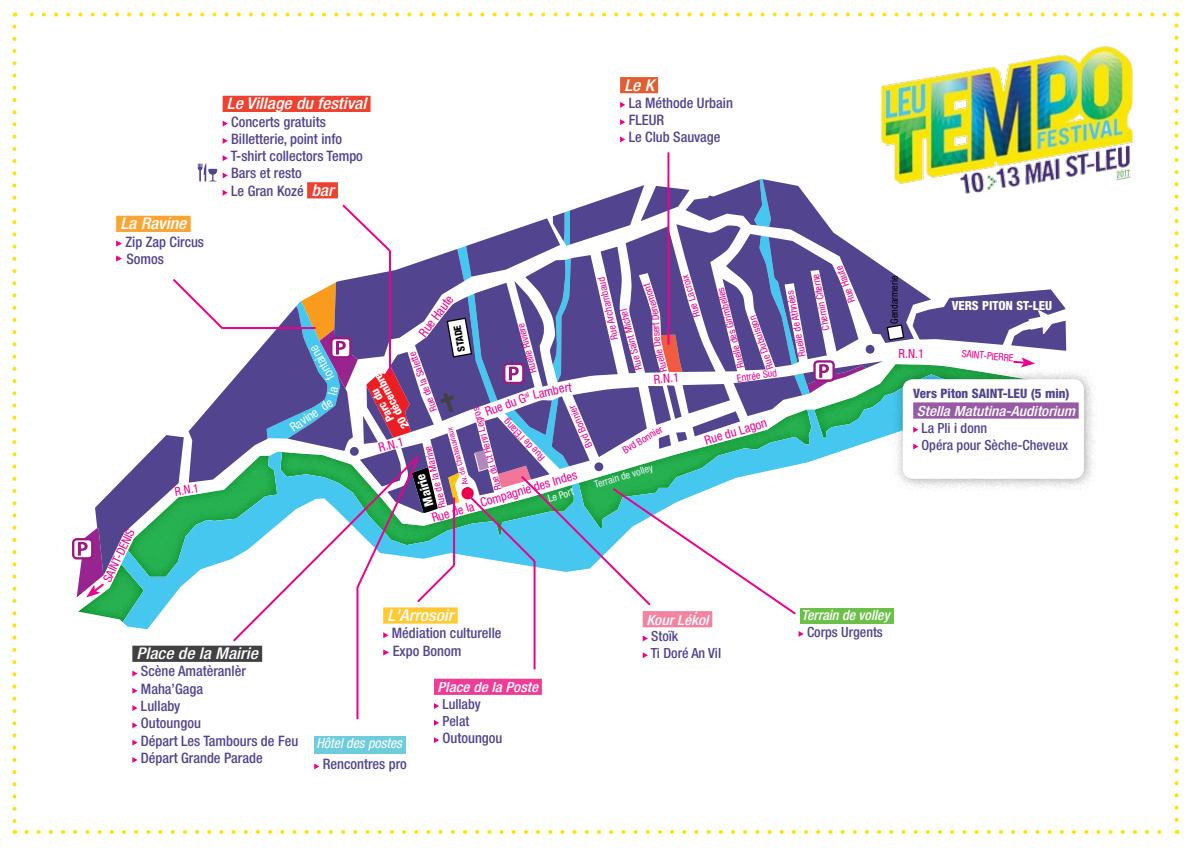
<style>
.page{position:relative;width:1191px;height:851px;background:#fff}
.page>*{position:absolute;margin:0;border:0;box-sizing:border-box;transform-origin:0 0}
.t1{font:italic 500 condensed 16.2px "Helvetica Neue LT Pro";color:#fff;scale:1.09 1}
.t2{font:500 condensed 14.4px/17.2px "Helvetica Neue LT Pro";color:#52448f}
.t3{font:500 condensed 14px/16.8px "Helvetica Neue LT Pro";color:#52448f}
.t4{font:italic 500 condensed 14px "Helvetica Neue LT Pro";color:#fff;scale:1.09 1}
.t5{font:italic 500 condensed 14px "Helvetica Neue LT Pro";color:#fff}
.t6{font:italic condensed 14px "Helvetica Neue LT Pro";color:#fff}
.t7{font:800 condensed 13px "Helvetica Neue LT Pro";color:#52448f}
.t8{font:condensed 12.6px "Helvetica Neue LT Pro";color:#ec008c}
.t9{font:800 condensed 12.6px "Helvetica Neue LT Pro";color:#fff}
.t10{font:condensed 12.6px "Helvetica Neue LT Pro";color:#fff}
.t11{font:condensed 12px "Helvetica Neue LT Pro";color:#ec008c}
.t12{font:800 condensed 11.4px/10px "Helvetica Neue LT Pro";color:#fff;text-align:center}
.t13{font:condensed 10px "Helvetica Neue LT Pro";color:#ec008c}
.t14{font:condensed 10px "Helvetica Neue LT Pro";color:#e5f4f7}
.t15{font:condensed 10px "Helvetica Neue LT Pro";color:#000}
.t16{font:condensed 10px "Helvetica Neue LT Pro";color:#fff}
.t17{font:800 condensed 10px "Helvetica Neue LT Pro";color:#000}
.t18{font:condensed 8px "Helvetica Neue LT Pro";color:#ec008c}
.s1{font-style:italic;font-size:16.2px;color:#fff}
</style>
<div class="page">
<div style="left:314px;top:736px;width:91px;height:17px;background:#6fccdc"></div>
<div style="left:61px;top:348px;width:1014px;height:294px;background:#0db14b;opacity:.75"></div>
<svg style="left:121px;top:343px;width:954px;height:286px"></svg>
<svg style="left:95px;top:179px;width:971px;height:396px"></svg>
<svg style="left:503px;top:362px;width:21px;height:22px"></svg>
<svg style="left:806px;top:360px;width:60px;height:33px"></svg>
<svg style="left:72px;top:528px;width:34px;height:69px"></svg>
<svg style="left:886px;top:323px;width:19px;height:18px"></svg>
<svg style="left:446px;top:317px;width:27px;height:41px"></svg>
<svg style="left:440px;top:392px;width:14px;height:20px"></svg>
<svg style="left:1028px;top:310px;width:27px;height:24px"></svg>
<svg style="left:1011px;top:357px;width:24px;height:10px"></svg>
<div style="left:445px;top:470px;width:30px;height:48px;background:#ffc40c;opacity:.75"></div>
<div style="left:132px;top:645px;width:130px;height:16px;background:#414042"></div>
<svg style="left:132px;top:670px;width:5px;height:6px"></svg>
<svg style="left:132px;top:688px;width:5px;height:5px"></svg>
<svg style="left:132px;top:705px;width:5px;height:6px"></svg>
<svg style="left:132px;top:722px;width:5px;height:6px"></svg>
<svg style="left:132px;top:739px;width:5px;height:6px"></svg>
<svg style="left:132px;top:757px;width:5px;height:5px"></svg>
<div style="left:223px;top:96px;width:147px;height:16px;background:#ef4130"></div>
<div style="left:307px;top:182px;width:31px;height:16px;background:#ef4130"></div>
<svg style="left:223px;top:121px;width:5px;height:5px"></svg>
<svg style="left:223px;top:138px;width:5px;height:6px"></svg>
<svg style="left:223px;top:155px;width:5px;height:6px"></svg>
<svg style="left:223px;top:172px;width:5px;height:6px"></svg>
<svg style="left:223px;top:190px;width:5px;height:6px"></svg>
<div style="left:434px;top:678px;width:108px;height:16px;background:#ee3d96"></div>
<svg style="left:434px;top:737px;width:5px;height:6px"></svg>
<div style="left:116px;top:216px;width:75px;height:16px;background:#faa434"></div>
<svg style="left:116px;top:240px;width:6px;height:6px"></svg>
<div style="left:620px;top:77px;width:38px;height:16px;background:#e15f34"></div>
<svg style="left:620px;top:102px;width:5px;height:6px"></svg>
<svg style="left:620px;top:119px;width:5px;height:6px"></svg>
<svg style="left:620px;top:136px;width:5px;height:6px"></svg>
<div style="left:892px;top:368px;width:204px;height:123px;background:#000;opacity:.35"></div>
<div style="left:902px;top:379px;width:182px;height:99px;background:#fff;border-radius:10px"></div>
<div style="left:913px;top:402px;width:165px;height:16px;background:#975aa4"></div>
<svg style="left:913px;top:427px;width:5px;height:5px"></svg>
<svg style="left:913px;top:443px;width:5px;height:6px"></svg>
<svg style="left:198px;top:163px;width:19px;height:18px"></svg>
<svg style="left:116px;top:255px;width:6px;height:6px"></svg>
<svg style="left:233px;top:455px;width:226px;height:270px"></svg>
<svg style="left:314px;top:763px;width:5px;height:6px"></svg>
<svg style="left:469px;top:450px;width:334px;height:219px"></svg>
<img style="left:864px;top:46px;width:269px;height:176px">
<div style="left:800px;top:607px;width:93px;height:16px;background:#6cc04a"></div>
<svg style="left:26px;top:830px;width:1136px;height:3px"></svg>
<svg style="left:12px;top:27px;width:4px;height:806px"></svg>
<svg style="left:1174px;top:13px;width:4px;height:806px"></svg>
<svg style="left:14px;top:13px;width:1150px;height:4px"></svg>
<svg style="left:565px;top:382px;width:7px;height:10px"></svg>
<svg style="left:173px;top:204px;width:238px;height:233px"></svg>
<svg style="left:650px;top:152px;width:32px;height:220px"></svg>
<p class="t1" style="left:120px;top:214px;width:62px">La Ravine</p>
<p class="t2" style="left:126px;top:232px;width:80px">Zip Zap Circus<br>Somos</p>
<p class="t1" style="left:227px;top:94px;width:129px">Le Village du festival</p>
<p class="t2" style="left:231px;top:113px;width:134px">Concerts gratuits<br>Billetterie, point info<br>T-shirt collectors Tempo<br>Bars et resto<br>Le Gran Kozé <span class="s1">bar</span></p>
<p class="t1" style="left:624px;top:75px;width:29px">Le K</p>
<p class="t2" style="left:628px;top:94px;width:106px">La Méthode Urbain<br>FLEUR<br>Le Club Sauvage</p>
<p class="t11" style="left:100px;top:578px;width:59px;rotate:-64deg">SAINT-DENIS</p>
<p class="t13" style="left:609px;top:341px;width:65px;rotate:-102deg">Rue Archambaud</p>
<p class="t13" style="left:691px;top:318px;width:46px;rotate:-107deg">Rue Lacroix</p>
<p class="t13" style="left:646px;top:304px;width:21px;rotate:-108deg">mont</p>
<p class="t13" style="left:735px;top:369px;width:84px;rotate:-104deg">Ruelle des Girimbelles</p>
<p class="t13" style="left:736px;top:372px;width:42px;rotate:-8deg">Entrée Sud</p>
<p class="t8" style="left:416px;top:330px;width:50px;rotate:-53deg">Rue Haute</p>
<p class="t13" style="left:428px;top:413px;width:65px;rotate:-110deg">Rue de la Salette</p>
<p class="t13" style="left:633px;top:371px;width:64px;rotate:-104deg">Rue Saint Michel</p>
<p class="t13" style="left:764px;top:370px;width:57px;rotate:-109deg">Rue Dubuisson</p>
<p class="t13" style="left:527px;top:374px;width:52px;rotate:-104deg">Ruelle Rivière</p>
<p class="t17" style="left:455px;top:352px;width:28px;rotate:-100deg">STADE</p>
<p class="t10" style="left:325px;top:383px;width:39px;rotate:-120deg">fonta ni e</p>
<p class="t13" style="left:657px;top:368px;width:15px;rotate:-104deg">uell</p>
<p class="t12" style="left:392px;top:435px;width:63px;rotate:-118deg">Parc du<br>20 décembre</p>
<p class="t8" style="left:377px;top:440px;width:27px;rotate:-14deg">R.N.1</p>
<p class="t8" style="left:653px;top:372px;width:27px;rotate:-5deg">R.N.1</p>
<p class="t8" style="left:483px;top:405px;width:49px;rotate:-20deg">Rue du G<sup>al</sup></p>
<p class="t8" style="left:531px;top:387px;width:33px;rotate:-13deg">Lambe</p>
<p class="t10" style="left:287px;top:422px;width:50px;rotate:-35deg">Ravine de</p>
<p class="t13" style="left:584px;top:449px;width:46px;rotate:-114deg">Bvd Bonnier</p>
<p class="t13" style="left:493px;top:491px;width:87px;rotate:-106deg">Rue du Ct Henri Legros</p>
<p class="t13" style="left:538px;top:463px;width:55px;rotate:-134deg">Rue de l’Etang</p>
<p class="t8" style="left:703px;top:434px;width:66px;rotate:-17deg">Rue du Lagon</p>
<p class="t13" style="left:620px;top:446px;width:46px;rotate:-31deg">Bvd Bonnier</p>
<p class="t14" style="left:592px;top:479px;width:62px;rotate:-17deg">Terrain de volley</p>
<p class="t18" style="left:461px;top:486px;width:61px;rotate:-106deg">Av. de Chateauvieux</p>
<p class="t8" style="left:430px;top:511px;width:45px;rotate:-17deg">Rue de la</p>
<p class="t13" style="left:436px;top:509px;width:65px;rotate:-103deg">Rue de la Marine</p>
<p class="t8" style="left:478px;top:496px;width:102px;rotate:-17deg">Compagnie des Indes</p>
<p class="t11" style="left:174px;top:484px;width:26px;rotate:-9deg">R.N.1</p>
<p class="t9" style="left:422px;top:508px;width:35px;rotate:-107deg">Mairie</p>
<p class="t16" style="left:546px;top:493px;width:28px;rotate:-17deg">Le Port</p>
<p class="t1" style="left:137px;top:643px;width:113px">Place de la Mairie</p>
<p class="t2" style="left:141px;top:662px;width:159px">Scène Amatèranlèr<br>Maha’Gaga<br>Lullaby<br>Outoungou<br>Départ Les Tambours de Feu<br>Départ Grande Parade</p>
<p class="t1" style="left:387px;top:605px;width:62px">L'Arrosoir</p>
<p class="t2" style="left:392px;top:624px;width:111px">Médiation culturelle<br>Expo Bonom</p>
<p class="t6" style="left:316px;top:734px;width:87px">Hôtel des postes</p>
<p class="t2" style="left:323px;top:755px;width:86px">Rencontres pro</p>
<p class="t4" style="left:437px;top:678px;width:94px">Place de la Poste</p>
<p class="t3" style="left:442px;top:695px;width:40px">Lullaby<br>Pelat</p>
<p class="t2" style="left:442px;top:729px;width:61px">Outoungou</p>
<p class="t4" style="left:646px;top:611px;width:59px">Kour Lékol</p>
<p class="t3" style="left:650px;top:627px;width:72px">Stoïk<br>Ti Doré An Vil</p>
<p class="t13" style="left:796px;top:357px;width:68px;rotate:-100deg">Ruelle de Athnées</p>
<p class="t13" style="left:820px;top:331px;width:59px;rotate:-100deg">Chemin Citerne</p>
<p class="t13" style="left:846px;top:304px;width:40px;rotate:-110deg">Rue Haute</p>
<p class="t15" style="left:888px;top:323px;width:49px;rotate:-90deg">Gendarmerie</p>
<p class="t8" style="left:898px;top:346px;width:27px;rotate:1deg">R.N.1</p>
<p class="t9" style="left:951px;top:297px;width:102px">VERS PITON ST-LEU</p>
<p class="t13" style="left:962px;top:347px;width:54px;rotate:5deg">SAINT-PIERRE</p>
<p class="t7" style="left:913px;top:385px;width:158px">Vers Piton SAINT-LEU (5 min)</p>
<p class="t4" style="left:917px;top:402px;width:147px">Stella Matutina-Auditorium</p>
<p class="t3" style="left:921px;top:419px;width:148px">La Pli i donn<br>Opéra pour Sèche-Cheveux</p>
<p class="t5" style="left:801px;top:606px;width:90px">Terrain de volley</p>
<p class="t3" style="left:807px;top:623px;width:77px">Corps Urgents</p>
</div>
